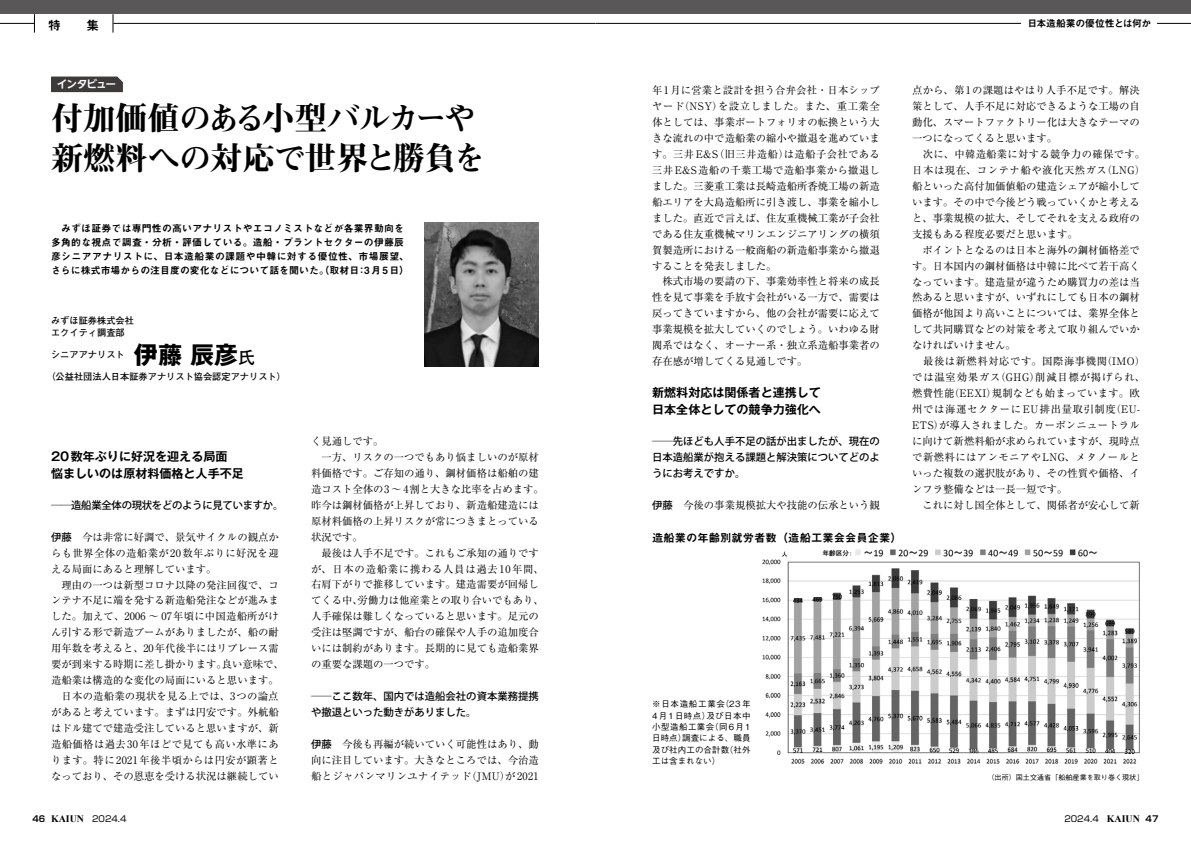
<style>
.page{position:relative;width:1191px;height:842px;background:#fff}
.page>*{position:absolute;margin:0;border:0;box-sizing:border-box;transform-origin:0 0}
.t1{font:32.2px/39.7px "Midashi Min Pr 6 N MA31";letter-spacing:-.03em;color:#000}
.t2{font:700 24.1px "Gothic MB101 Pr 6 N";color:#000}
.t3{font:12.8px "Midashi Go Pr 6 N MB31";color:#000}
.t4{font:700 12px/17px "Gothic MB101 Pr 6 N De";color:#000}
.t5{font:11.3px "Midashi Go Pro MB31";color:#000}
.t6{font:700 10.6px "UD Shin Go NT Pro De";letter-spacing:-.085em;color:#fff}
.t7{font:10.3px/15.9px "Ryumin Pr 6 N";color:#000}
.t8{font:500 10.3px/15.9px "Koz Go Pr 6 N";color:#000}
.t9{font:500 10.3px "Koz Go Pr 6 N";letter-spacing:-.025em;color:#000}
.t10{font:9.9px/14.2px "Midashi Go Pr 6 N MB31";letter-spacing:.015em;color:#000}
.t11{font:9.9px "Midashi Go Pr 6 N MB31";letter-spacing:-.03em;color:#000}
.t12{font:700 9.2px/12.1px "Futo Go B101 Pro";color:#000}
.t13{font:700 9.2px "Futo Go B101 Pr 6 N";color:#000}
.t14{font:500 8.5px/11.3px "Gothic BBB Pr 6 N";letter-spacing:.005em;color:#000;text-align:justify}
.t15{font:8.5px "Shin Go Pr 6 N";color:#000}
.t16{font:500 7.1px "Gothic BBB Pr 6 N";color:#000}
.s1{font-family:"Futo Go B101 Pro";font-size:17px}
.s2{font-family:"Koz Go Pr 6 N";font-weight:500}
.s3{font-family:"Shin Go Pr 6 N De";font-weight:700}
.s4{font-family:"Times New Roman";font-weight:700;font-size:9.9px}
</style>
<div class="page">
<hr style="left:0;top:23px;width:34px;height:1px;background:#000">
<hr style="left:595px;top:23px;width:596px;height:1px;background:#000">
<svg style="left:34px;top:14px;width:1px;height:19px"></svg>
<svg style="left:113px;top:14px;width:1px;height:19px"></svg>
<hr style="left:113px;top:23px;width:482px;height:1px;background:#000">
<div style="left:0;top:0;width:595px;height:14px;background:#595757"></div>
<div style="left:595px;top:0;width:596px;height:14px;background:#595757"></div>
<div style="left:1021px;top:18px;width:136px;height:10px;background:#fff"></div>
<svg style="left:51px;top:77px;width:72px;height:15px"></svg>
<img style="left:425px;top:223px;width:114px;height:143px">
<img style="left:762px;top:549px;width:378px;height:215px">
<p class="t3" style="left:48px;top:15px;width:14px">特</p>
<p class="t3" style="left:86px;top:15px;width:14px">集</p>
<p class="t11" style="left:1027px;top:15px;width:125px">日本造船業の優位性とは何か</p>
<p class="t6" style="left:57px;top:76px;width:61px">インタビュー</p>
<h1 class="t1" style="left:51px;top:98px;width:436px">付加価値のある小型バルカーや新燃料への対応で世界と勝負を</h1>
<p class="t10" style="left:51px;top:220px;width:360px">　みずほ証券では専門性の高いアナリストやエコノミストなどが各業界動向を多角的な視点で調査・分析・評価している。造船・プラントセクターの伊藤辰彦シニアアナリストに、日本造船業の課題や中韓に対する優位性、市場展望、さらに株式市場からの注目度の変化などについて話を聞いた。（取材日：3月5日）</p>
<p class="t12" style="left:51px;top:313px;width:84px">みずほ証券株式会社エクイティ調査部</p>
<p class="t12" style="left:51px;top:347px;width:84px">シニアアナリスト　</p>
<h2 class="t2" style="left:134px;top:334px;width:123px">伊藤 辰彦<span class="s1">氏</span></h2>
<p class="t13" style="left:46px;top:369px;width:241px">（公益社団法人日本証券アナリスト協会認定アナリスト）</p>
<p class="t4" style="left:51px;top:447px;width:194px">20数年ぶりに好況を迎える局面<br>悩ましいのは原材料価格と人手不足</p>
<p class="t9" style="left:51px;top:499px;width:234px">――造船業全体の現状をどのように見ていますか。</p>
<p class="t7" style="left:51px;top:528px;width:234px"><span class="s2">伊藤</span>　今は非常に好調で、景気サイクルの観点からも世界全体の造船業が20数年ぶりに好況を迎える局面にあると理解しています。<br>　理由の一つは新型コロナ以降の発注回復で、コンテナ不足に端を発する新造船発注などが進みました。加えて、2006 ～ 07年頃に中国造船所がけん引する形で新造ブームがありましたが、船の耐用年数を考えると、20年代後半にはリプレース需要が到来する時期に差し掛かります。良い意味で、造船業は構造的な変化の局面にいると思います。　日本の造船業の現状を見る上では、3つの論点があると考えています。まずは円安です。外航船はドル建てで建造受注していると思いますが、新造船価格は過去30年ほどで見ても高い水準にあります。特に2021年後半頃からは円安が顕著となっており、その恩恵を受ける状況は継続してい</p>
<p class="t7" style="left:311px;top:433px;width:234px">く見通しです。<br>　一方、リスクの一つでもあり悩ましいのが原材料価格です。ご存知の通り、鋼材価格は船舶の建造コスト全体の3 ～ 4割と大きな比率を占めます。昨今は鋼材価格が上昇しており、新造船建造には原材料価格の上昇リスクが常につきまとっている状況です。<br>　最後は人手不足です。これもご承知の通りですが、日本の造船業に携わる人員は過去10年間、右肩下がりで推移しています。建造需要が回帰してくる中、労働力は他産業との取り合いでもあり、人手確保は難しくなっていると思います。足元の受注は堅調ですが、船台の確保や人手の追加度合いには制約があります。長期的に見ても造船業界の重要な課題の一つです。</p>
<p class="t8" style="left:311px;top:689px;width:229px">――ここ数年、国内では造船会社の資本業務提携や撤退といった動きがありました。</p>
<p class="t7" style="left:311px;top:736px;width:229px;text-align:justify"><span class="s2">伊藤</span>　今後も再編が続いていく可能性はあり、動向に注目しています。大きなところでは、今治造船とジャパンマリンユナイテッド（JMU）が2021</p>
<p class="t7" style="left:652px;top:82px;width:229px">年1月に営業と設計を担う合弁会社・日本シップヤード（NSY）を設立しました。また、重工業全体としては、事業ポートフォリオの転換という大きな流れの中で造船業の縮小や撤退を進めています。三井E&amp;S（旧三井造船）は造船子会社である三井E&amp;S造船の千葉工場で造船事業から撤退しました。三菱重工業は長崎造船所香焼工場の新造船エリアを大島造船所に引き渡し、事業を縮小しました。直近で言えば、住友重機械工業が子会社である住友重機械マリンエンジニアリングの横須賀製造所における一般商船の新造船事業から撤退することを発表しました。<br>　株式市場の要請の下、事業効率性と将来の成長性を見て事業を手放す会社がいる一方で、需要は戻ってきていますから、他の会社が需要に応えて事業規模を拡大していくのでしょう。いわゆる財閥系ではなく、オーナー系・独立系造船事業者の存在感が増してくる見通しです。</p>
<p class="t4" style="left:652px;top:384px;width:170px">新燃料対応は関係者と連携して日本全体としての競争力強化へ</p>
<p class="t8" style="left:652px;top:433px;width:229px;text-align:justify">――先ほども人手不足の話が出ましたが、現在の日本造船業が抱える課題と解決策についてどのようにお考えですか。</p>
<p class="t7" style="left:652px;top:496px;width:229px"><span class="s2">伊藤</span>　今後の事業規模拡大や技能の伝承という観</p>
<p class="t5" style="left:652px;top:528px;width:251px">造船業の年齢別就労者数（造船工業会会員企業）</p>
<p class="t7" style="left:912px;top:82px;width:234px">点から、第1の課題はやはり人手不足です。解決策として、人手不足に対応できるような工場の自動化、スマートファクトリー化は大きなテーマの一つになってくると思います。<br>　次に、中韓造船業に対する競争力の確保です。日本は現在、コンテナ船や液化天然ガス（LNG）船といった高付加価値船の建造シェアが縮小しています。その中で今後どう戦っていくかと考えると、事業規模の拡大、そしてそれを支える政府の支援もある程度必要だと思います。<br>　ポイントとなるのは日本と海外の鋼材価格差です。日本国内の鋼材価格は中韓に比べて若干高くなっています。建造量が違うため購買力の差は当然あると思いますが、いずれにしても日本の鋼材価格が他国より高いことについては、業界全体として共同購買などの対策を考えて取り組んでいかなければいけません。<br>　最後は新燃料対応です。国際海事機関（IMO）では温室効果ガス（GHG）削減目標が掲げられ、燃費性能（EEXI）規制なども始まっています。欧州では海運セクターにEU排出量取引制度（EU-<br>ETS）が導入されました。カーボンニュートラルに向けて新燃料船が求められていますが、現時点で新燃料にはアンモニアやLNG、メタノールといった複数の選択肢があり、その性質や価格、インフラ整備などは一長一短です。<br>　これに対し国全体として、関係者が安心して新</p>
<p class="t14" style="left:652px;top:698px;width:100px">※日本造船工業会（23年4月1日時点）及び日本中小型造船工業会（同6月1日時点）調査による、職員及び社内工の合計数（社外工は含まれない）</p>
<p class="t16" style="left:987px;top:772px;width:157px">（出所）国土交通省「船舶産業を取り巻く現状」</p>
<p class="t15" style="left:32px;top:812px;width:96px"><span class="s3">46</span> <span class="s4">KAIUN</span> 2024.4</p>
<p class="t15" style="left:1064px;top:812px;width:96px">2024.4 <span class="s4">KAIUN</span> <span class="s3">47</span></p>
</div>
